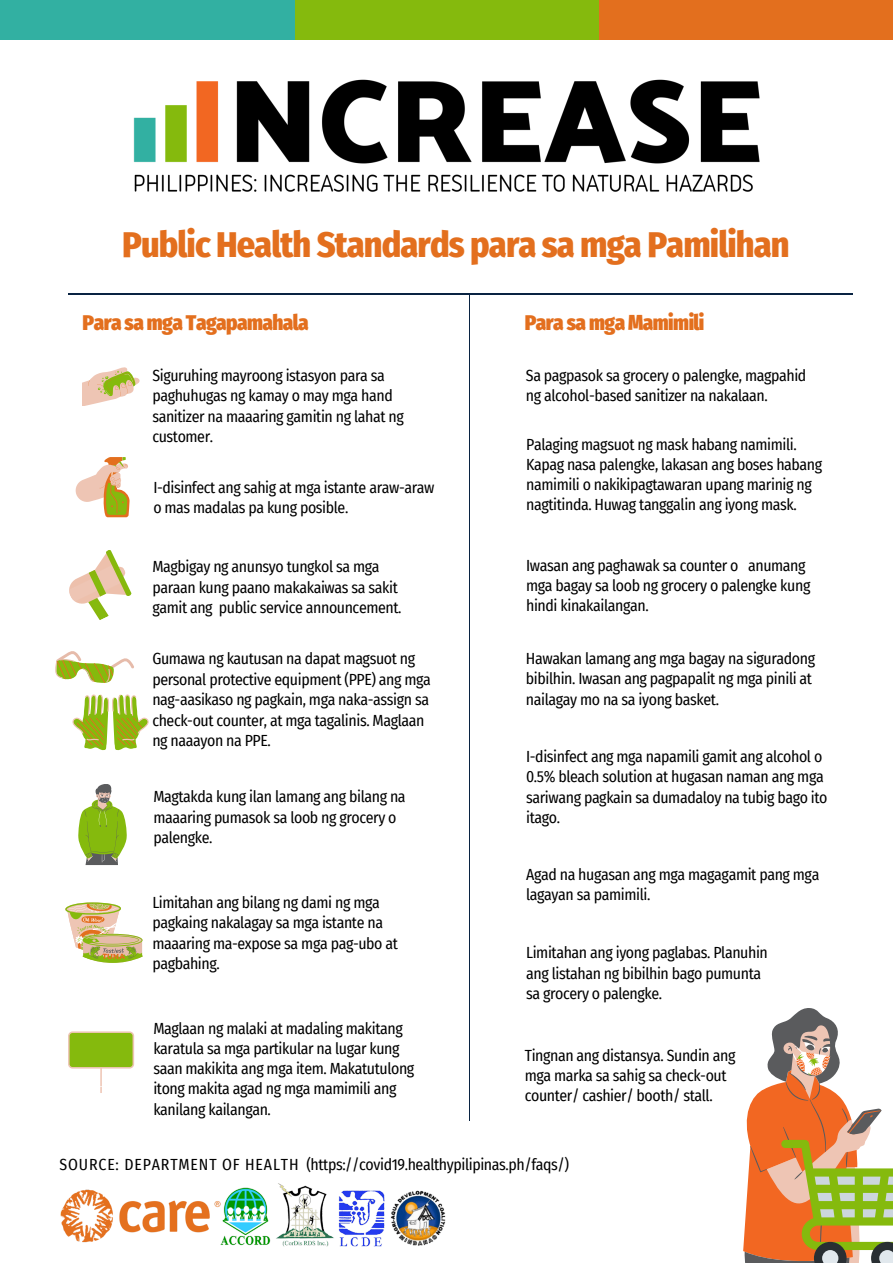
<style>
.page{position:relative;width:893px;height:1263px;background:#fff}
.page>*{position:absolute;margin:0;border:0;box-sizing:border-box;transform-origin:0 0}
.t1{font:800 36px "Fira Sans Condensed";letter-spacing:-.025em;color:#e36f1e}
.t2{font:900 21px "Fira Sans Condensed";letter-spacing:-.025em;color:#e36f1e}
.t3{font:15.75px/20.2px "Fira Sans Condensed";letter-spacing:-.025em;color:#000}
.t4{font:15.75px "Fira Sans Condensed";letter-spacing:.055em;color:#000}
</style>
<div class="page">
<svg style="left:83px;top:367px;width:57px;height:39px"></svg>
<svg style="left:76px;top:457px;width:53px;height:60px"></svg>
<hr style="left:469px;top:294px;width:1px;height:826px;background:#092342">
<hr style="left:68px;top:293px;width:785px;height:2px;background:#092342">
<svg style="left:743px;top:1008px;width:150px;height:255px"></svg>
<svg style="left:69px;top:550px;width:63px;height:70px"></svg>
<svg style="left:55px;top:651px;width:79px;height:32px"></svg>
<svg style="left:72px;top:694px;width:77px;height:56px"></svg>
<svg style="left:65px;top:902px;width:78px;height:61px"></svg>
<svg style="left:78px;top:784px;width:49px;height:81px"></svg>
<svg style="left:68px;top:1031px;width:66px;height:62px"></svg>
<div style="left:597px;top:0;width:296px;height:39px;background:#e36f1e"></div>
<div style="left:0;top:0;width:296px;height:39px;background:#32b0a2"></div>
<div style="left:295px;top:0;width:304px;height:39px;background:#85ba0d"></div>
<img style="left:133px;top:79px;width:627px;height:113px">
<img style="left:60px;top:1183px;width:386px;height:64px">
<h1 class="t1" style="left:122px;top:223px;width:669px">Public Health Standards para sa mga Pamilihan</h1>
<h2 class="t2" style="left:83px;top:311px;width:228px">Para sa mga Tagapamahala</h2>
<p class="t3" style="left:152px;top:365px;width:253px">Siguruhing mayroong istasyon para sa paghuhugas ng kamay o may mga hand sanitizer na maaaring gamitin ng lahat ng customer.</p>
<p class="t3" style="left:153px;top:477px;width:283px">I-disinfect ang sahig at mga istante araw-araw o mas madalas pa kung posible.</p>
<p class="t3" style="left:152px;top:557px;width:251px">Magbigay ng anunsyo tungkol sa mga paraan kung paano makakaiwas sa sakit gamit ang public service announcement.</p>
<p class="t3" style="left:152px;top:649px;width:280px">Gumawa ng kautusan na dapat magsuot ng personal protective equipment (PPE) ang mga nag-aasikaso ng pagkain, mga naka-assign sa check-out counter, at mga tagalinis. Maglaan ng naaayon na PPE.</p>
<p class="t3" style="left:153px;top:787px;width:254px">Magtakda kung ilan lamang ang bilang na maaaring pumasok sa loob ng grocery o palengke.</p>
<p class="t3" style="left:152px;top:893px;width:247px">Limitahan ang bilang ng dami ng mga pagkaing nakalagay sa mga istante na maaaring ma-expose sa mga pag-ubo at pagbahing.</p>
<p class="t3" style="left:153px;top:1018px;width:262px">Maglaan ng malaki at madaling makitang karatula sa mga partikular na lugar kung saan makikita ang mga item. Makatutulong itong makita agad ng mga mamimili ang kanilang kailangan.</p>
<h2 class="t2" style="left:525px;top:311px;width:181px">Para sa mga Mamimili</h2>
<p class="t3" style="left:526px;top:365px;width:282px">Sa pagpasok sa grocery o palengke, magpahid ng alcohol-based sanitizer na nakalaan.</p>
<p class="t3" style="left:526px;top:434px;width:297px">Palaging magsuot ng mask habang namimili.<br>Kapag nasa palengke, lakasan ang boses habang namimili o nakikipagtawaran upang marinig ng nagtitinda. Huwag tanggalin ang iyong mask.</p>
<p class="t3" style="left:526px;top:555px;width:286px">Iwasan ang paghawak sa counter o anumang mga bagay sa loob ng grocery o palengke kung hindi kinakailangan.</p>
<p class="t3" style="left:526px;top:649px;width:291px">Hawakan lamang ang mga bagay na siguradong bibilhin. Iwasan ang pagpapalit ng mga pinili at nailagay mo na sa iyong basket.</p>
<p class="t3" style="left:526px;top:747px;width:303px">I-disinfect ang mga napamili gamit ang alcohol o 0.5% bleach solution at hugasan naman ang mga sariwang pagkain sa dumadaloy na tubig bago ito itago.</p>
<p class="t3" style="left:526px;top:864px;width:295px">Agad na hugasan ang mga magagamit pang mga lagayan sa pamimili.</p>
<p class="t3" style="left:526px;top:943px;width:243px">Limitahan ang iyong paglabas. Planuhin ang listahan ng bibilhin bago pumunta sa grocery o palengke.</p>
<p class="t3" style="left:525px;top:1045px;width:212px">Tingnan ang distansya. Sundin ang mga marka sa sahig sa check-out counter/ cashier/ booth/ stall.</p>
<p class="t4" style="left:59px;top:1155px;width:241px">SOURCE: DEPARTMENT OF HEALTH</p>
<p class="t3" style="left:306px;top:1154px;width:264px">(https://covid19.healthypilipinas.ph/faqs/)</p>
</div>
